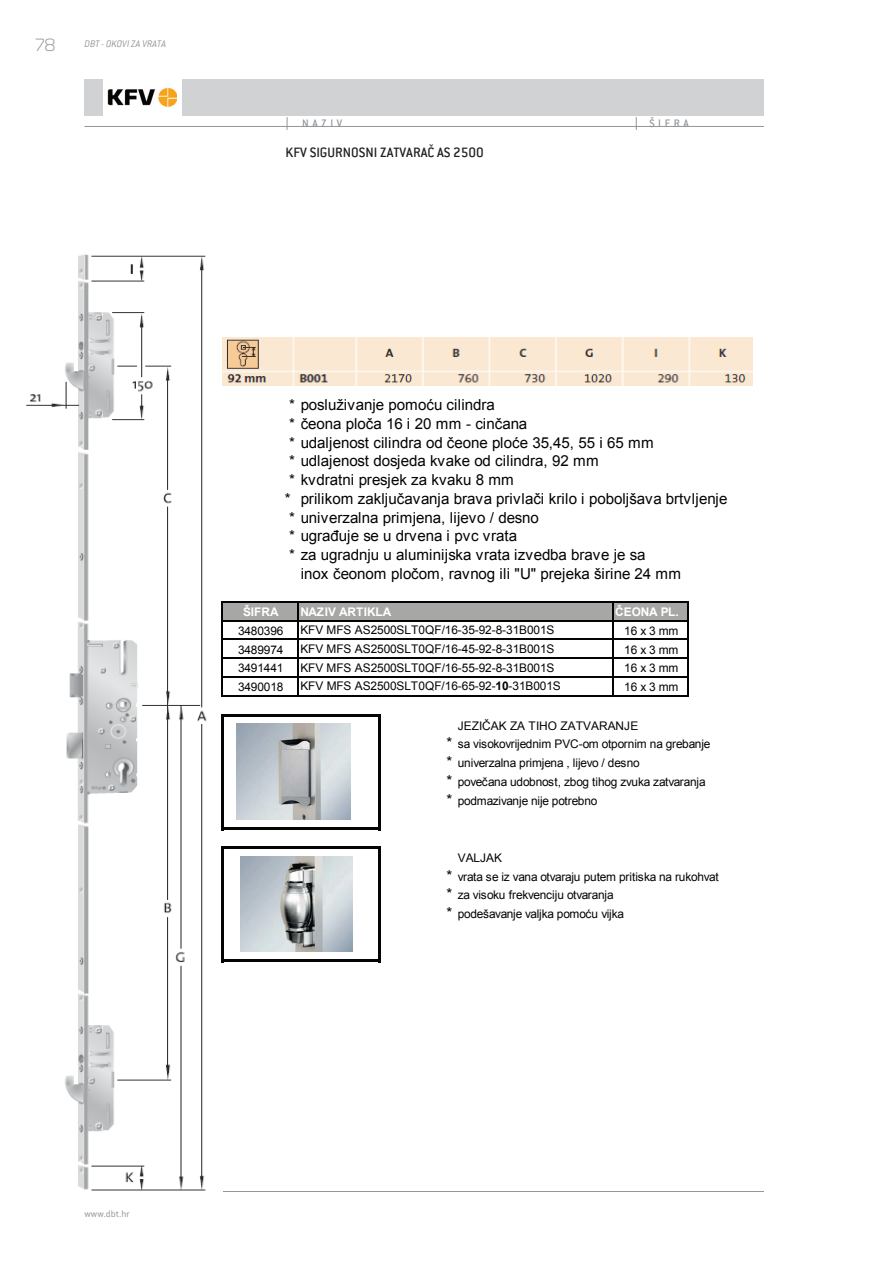
<style>
.page{position:relative;width:894px;height:1265px;background:#fff}
.page>*{position:absolute;margin:0;border:0;box-sizing:border-box;transform-origin:0 0}
.t1{font:300 18px "Eurosoft";color:#939598}
.t2{font:15.15px "Arial";letter-spacing:-.005em;color:#040503}
.t3{font:500 15px "Conduit ITC";color:#231f20}
.t4{font:500 12px "Conduit ITC";letter-spacing:.3em;color:#939598}
.t5{font:11.85px/18.8px "Arial";letter-spacing:-.01em;color:#040503}
.t6{font:700 11.85px "Arial";letter-spacing:-.005em;color:#fff}
.t7{font:italic 300 10.5px "Conduit ITC";color:#939598}
.t8{font:300 10.5px "Conduit ITC";color:#939598}
.s1{font-weight:700}
.s2{font-size:15.15px}
</style>
<div class="page">
<div style="left:84px;top:80px;width:679px;height:36px;background:#d1d2d4"></div>
<svg style="left:287px;top:117px;width:1px;height:13px"></svg>
<svg style="left:635px;top:117px;width:1px;height:13px"></svg>
<hr style="left:84px;top:126px;width:679px;height:1px;background:#939598">
<hr style="left:84px;top:1191px;width:679px;height:1px;background:#939598">
<img style="left:26px;top:254px;width:196px;height:938px">
<div style="left:103px;top:75px;width:79px;height:45px;background:#fff"></div>
<img style="left:108px;top:87px;width:69px;height:20px">
<div style="left:222px;top:602px;width:542px;height:19px;background:#a7a7a6"></div>
<hr style="left:221px;top:601px;width:2px;height:95px;background:#040503">
<hr style="left:221px;top:714px;width:2px;height:116px;background:#040503">
<hr style="left:378px;top:716px;width:3px;height:114px;background:#040503">
<hr style="left:221px;top:846px;width:2px;height:116px;background:#040503">
<hr style="left:297px;top:602px;width:1px;height:94px;background:#040503">
<hr style="left:611px;top:602px;width:2px;height:94px;background:#040503">
<hr style="left:687px;top:602px;width:2px;height:94px;background:#040503">
<hr style="left:378px;top:849px;width:3px;height:113px;background:#040503">
<hr style="left:223px;top:601px;width:541px;height:1px;background:#040503">
<hr style="left:223px;top:620px;width:541px;height:1px;background:#040503">
<hr style="left:223px;top:638px;width:541px;height:2px;background:#040503">
<hr style="left:223px;top:657px;width:541px;height:1px;background:#040503">
<hr style="left:223px;top:676px;width:541px;height:1px;background:#040503">
<hr style="left:223px;top:694px;width:541px;height:2px;background:#040503">
<hr style="left:223px;top:714px;width:158px;height:2px;background:#040503">
<hr style="left:223px;top:827px;width:158px;height:3px;background:#040503">
<hr style="left:223px;top:846px;width:158px;height:3px;background:#040503">
<hr style="left:223px;top:959px;width:158px;height:3px;background:#040503">
<img style="left:222px;top:338px;width:530px;height:47px">
<img style="left:237px;top:723px;width:113px;height:96px">
<img style="left:240px;top:856px;width:112px;height:95px">
<div style="left:688px;top:594px;width:87px;height:110px;background:#fff"></div>
<h1 class="t1" style="left:35px;top:38px;width:22px">78</h1>
<p class="t7" style="left:84px;top:38px;width:83px">DBT - OKOVI ZA VRATA</p>
<p class="t4" style="left:302px;top:117px;width:42px">NAZIV</p>
<p class="t4" style="left:649px;top:117px;width:41px">ŠIFRA</p>
<p class="t3" style="left:285px;top:144px;width:200px">KFV SIGURNOSNI ZATVARAČ AS 2500</p>
<p class="t2" style="left:289px;top:396px;width:207px">* posluživanje pomoću cilindra</p>
<p class="t2" style="left:289px;top:415px;width:240px">* čeona ploča 16 i 20 mm - cinčana</p>
<p class="t2" style="left:289px;top:434px;width:366px">* udaljenost cilindra od čeone ploće 35,45, 55 i 65 mm</p>
<p class="t2" style="left:289px;top:452px;width:311px">* udlajenost dosjeda kvake od cilindra, 92 mm</p>
<p class="t2" style="left:289px;top:471px;width:226px">* kvdratni presjek za kvaku 8 mm</p>
<p class="t2" style="left:285px;top:490px;width:444px">* prilikom zaključavanja brava privlači krilo i poboljšava brtvljenje</p>
<p class="t2" style="left:289px;top:509px;width:251px">* univerzalna primjena, lijevo / desno</p>
<p class="t2" style="left:289px;top:527px;width:229px">* ugrađuje se u drvena i pvc vrata</p>
<p class="t2" style="left:289px;top:546px;width:358px">* za ugradnju u aluminijska vrata izvedba brave je sa</p>
<p class="t2" style="left:300px;top:565px;width:382px">inox čeonom pločom, ravnog ili "U" prejeka širine 24 mm</p>
<p class="t6" style="left:243px;top:605px;width:37px">ŠIFRA</p>
<p class="t6" style="left:300px;top:605px;width:93px">NAZIV ARTIKLA</p>
<p class="t5" style="left:238px;top:621px;width:47px">3480396</p>
<p class="t5" style="left:300px;top:620px;width:255px">KFV MFS AS2500SLT0QF/16-35-92-8-31B001S</p>
<p class="t5" style="left:624px;top:621px;width:56px">16 x 3 mm</p>
<p class="t5" style="left:238px;top:640px;width:47px">3489974</p>
<p class="t5" style="left:300px;top:639px;width:255px">KFV MFS AS2500SLT0QF/16-45-92-8-31B001S</p>
<p class="t5" style="left:624px;top:640px;width:56px">16 x 3 mm</p>
<p class="t5" style="left:238px;top:659px;width:47px">3491441</p>
<p class="t5" style="left:300px;top:658px;width:255px">KFV MFS AS2500SLT0QF/16-55-92-8-31B001S</p>
<p class="t5" style="left:624px;top:659px;width:56px">16 x 3 mm</p>
<p class="t5" style="left:238px;top:677px;width:47px">3490018</p>
<p class="t5" style="left:300px;top:677px;width:262px">KFV MFS AS2500SLT0QF/16-65-92-<span class="s1">10</span>-31B001S</p>
<p class="t5" style="left:624px;top:677px;width:56px">16 x 3 mm</p>
<p class="t5" style="left:446px;top:716px;width:265px;text-indent:11px">JEZIČAK ZA TIHO ZATVARANJE<br><span class="s2">*</span> sa visokovrijednim PVC-om otpornim na grebanje <span class="s2">*</span> univerzalna primjena , lijevo / desno<br><span class="s2">*</span> povečana udobnost, zbog tihog zvuka zatvaranja <span class="s2">*</span> podmazivanje nije potrebno</p>
<p class="t5" style="left:446px;top:848px;width:273px;text-indent:11px">VALJAK<br><span class="s2">*</span> vrata se iz vana otvaraju putem pritiska na rukohvat <span class="s2">*</span> za visoku frekvenciju otvaranja<br><span class="s2">*</span> podešavanje valjka pomoću vijka</p>
<p class="t8" style="left:84px;top:1208px;width:47px">www.dbt.hr</p>
</div>
